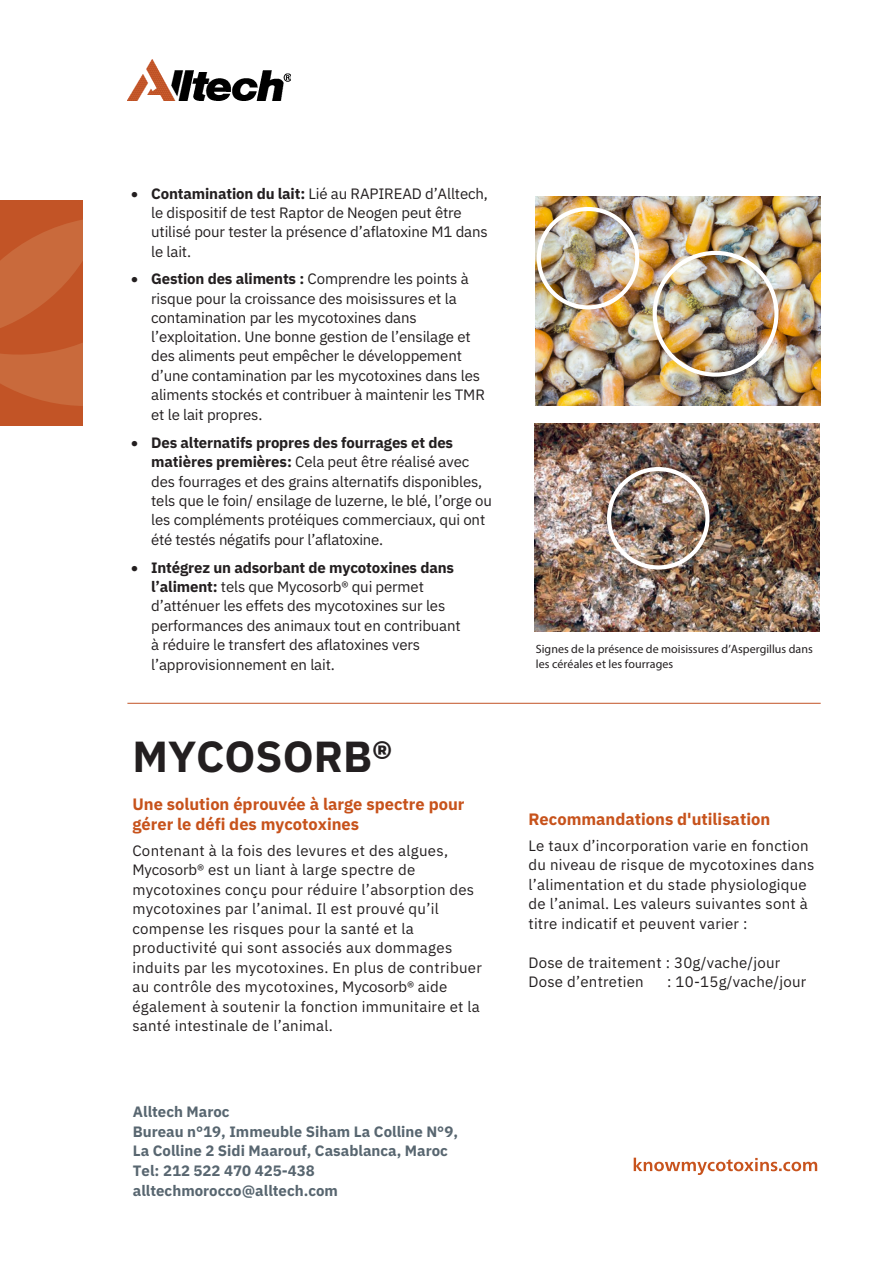
<style>
.page{position:relative;width:893px;height:1263px;background:#fff}
.page>*{position:absolute;margin:0;border:0;box-sizing:border-box;transform-origin:0 0}
.t1{font:700 43.5px "IBM Plex Sans";color:#231f20}
.t2{font:700 16.5px/19.5px "IBM Plex Sans";color:#c7521b}
.t3{font:15px/19.4px "IBM Plex Sans";letter-spacing:-.01em;color:#231f20}
.t4{font:15px/19.5px "IBM Plex Sans";letter-spacing:.02em;color:#231f20}
.t5{font:15px/19.5px "IBM Plex Sans";letter-spacing:.015em;color:#231f20}
.t6{font:700 15px/19.6px "IBM Plex Sans";color:#586670}
.t7{font:12px/15px "Myriad Pro";color:#231f20}
.s1{font-weight:700}
</style>
<div class="page">
<img style="left:535px;top:423px;width:284px;height:209px">
<img style="left:127px;top:60px;width:164px;height:41px">
<div style="left:0;top:200px;width:82px;height:225px;background:#c25426"></div>
<svg style="left:0;top:220px;width:82px;height:186px"></svg>
<div style="left:607px;top:467px;width:102px;height:102px;border:4px solid #fff;border-radius:50%"></div>
<img style="left:536px;top:197px;width:285px;height:208px">
<div style="left:537px;top:207px;width:102px;height:102px;border:4px solid #fff;border-radius:50%"></div>
<div style="left:653px;top:251px;width:125px;height:126px;border:4px solid #fff;border-radius:50%"></div>
<svg style="left:634px;top:1158px;width:183px;height:17px"></svg>
<hr style="left:127px;top:703px;width:694px;height:1px;background:#c25426">
<p class="t3" style="left:151px;top:182px;width:338px;text-indent:-20px">• <span class="s1">Contamination du lait:</span> Lié au RAPIREAD d’Alltech, le dispositif de test Raptor de Neogen peut être utilisé pour tester la présence d’aflatoxine M1 dans le lait.</p>
<p class="t3" style="left:151px;top:268px;width:335px;text-indent:-20px">• <span class="s1">Gestion des aliments :</span> Comprendre les points à risque pour la croissance des moisissures et la contamination par les mycotoxines dans l’exploitation. Une bonne gestion de l’ensilage et des aliments peut empêcher le développement d’une contamination par les mycotoxines dans les aliments stockés et contribuer à maintenir les TMR et le lait propres.</p>
<p class="t3" style="left:151px;top:432px;width:342px;text-indent:-20px">• <span class="s1">Des alternatifs propres des fourrages et des matières premières:</span> Cela peut être réalisé avec des fourrages et des grains alternatifs disponibles, tels que le foin/ ensilage de luzerne, le blé, l’orge ou les compléments protéiques commerciaux, qui ont été testés négatifs pour l’aflatoxine.</p>
<p class="t3" style="left:151px;top:557px;width:311px;text-indent:-20px">• <span class="s1">Intégrez un adsorbant de mycotoxines dans l’aliment:</span> tels que Mycosorb® qui permet d’atténuer les effets des mycotoxines sur les performances des animaux tout en contribuant à réduire le transfert des aflatoxines vers l’approvisionnement en lait.</p>
<p class="t1" style="left:132px;top:722px;width:261px">MYCOSORB®</p>
<p class="t2" style="left:132px;top:793px;width:334px">Une solution éprouvée à large spectre pour gérer le défi des mycotoxines</p>
<p class="t4" style="left:132px;top:839px;width:351px">Contenant à la fois des levures et des algues, Mycosorb® est un liant à large spectre de mycotoxines conçu pour réduire l’absorption des mycotoxines par l’animal. Il est prouvé qu’il compense les risques pour la santé et la productivité qui sont associés aux dommages induits par les mycotoxines. En plus de contribuer au contrôle des mycotoxines, Mycosorb® aide également à soutenir la fonction immunitaire et la santé intestinale de l’animal.</p>
<p class="t6" style="left:133px;top:1101px;width:327px">Alltech Maroc<br>Bureau n°19, Immeuble Siham La Colline N°9,<br>La Colline 2 Sidi Maarouf, Casablanca, Maroc<br>Tel: 212 522 470 425-438 alltechmorocco@alltech.com</p>
<p class="t7" style="left:536px;top:641px;width:278px">Signes de la présence de moisissures d’Aspergillus dans les céréales et les fourrages</p>
<p class="t2" style="left:528px;top:808px;width:243px">Recommandations d'utilisation</p>
<p class="t5" style="left:528px;top:834px;width:287px">Le taux d’incorporation varie en fonction du niveau de risque de mycotoxines dans l’alimentation et du stade physiologique de l’animal. Les valeurs suivantes sont à titre indicatif et peuvent varier :</p>
<p class="t5" style="left:528px;top:951px;width:253px">Dose de traitement : 30g/vache/jour<br>Dose d’entretien</p>
<p class="t5" style="left:667px;top:971px;width:141px">: 10-15g/vache/jour</p>
</div>
